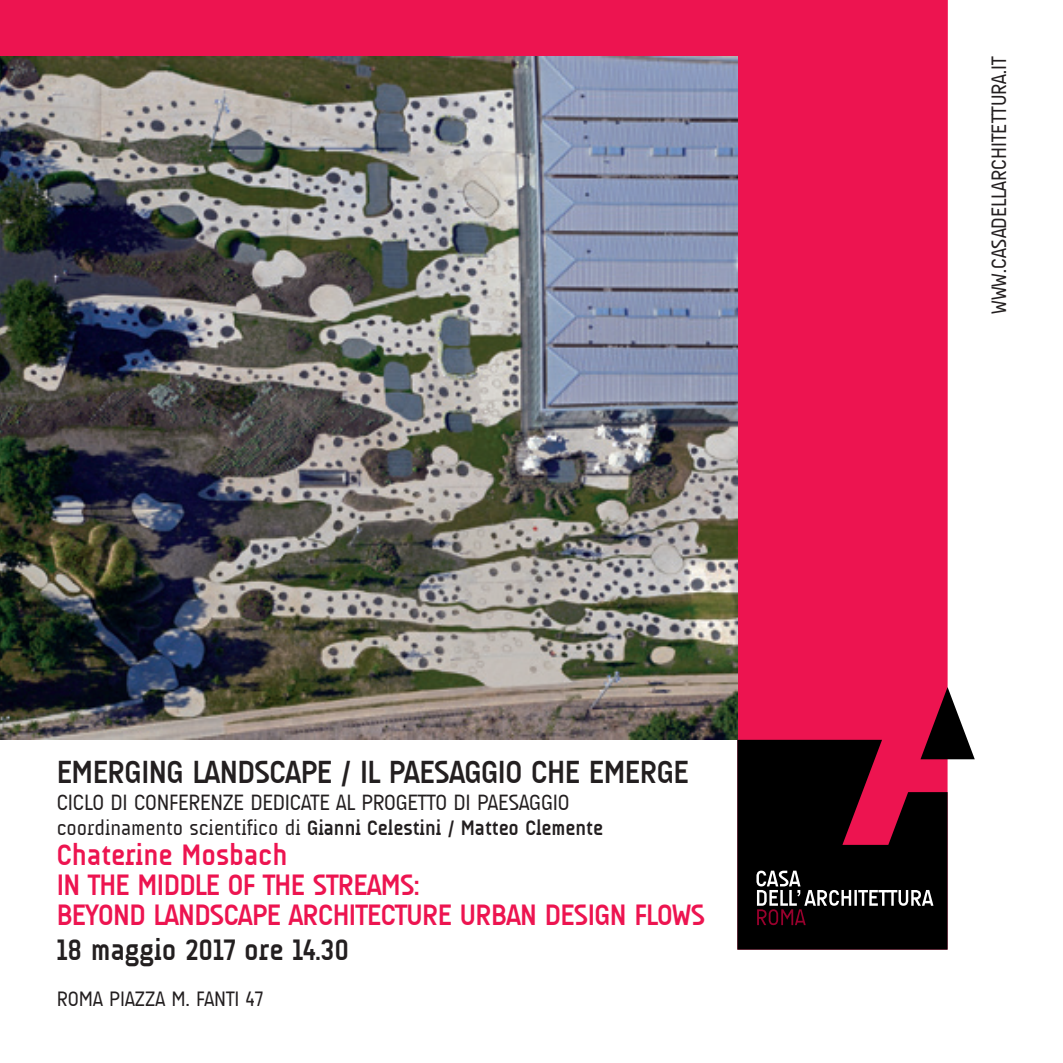
<style>
.page{position:relative;width:1063px;height:1063px;background:#fff}
.page>*{position:absolute;margin:0;border:0;box-sizing:border-box;transform-origin:0 0}
.t1{font:700 32.5px "A Udimat";letter-spacing:-.015em;color:#231f20}
.t2{font:700 30px/30px "A Udimat";letter-spacing:-.02em;color:#ed1450}
.t3{font:700 30px "A Udimat";color:#231f20}
.t4{font:22.5px "A Udimat";letter-spacing:-.01em;color:#231f20}
.t5{font:700 21.25px "A Udimat";color:#231f20}
.t6{font:21.25px "A Udimat";color:#231f20}
.s1{font-weight:400}
</style>
<div class="page">
<div style="left:0;top:0;width:948px;height:687px;background:#ed1450"></div>
<svg style="left:737px;top:687px;width:238px;height:263px;background:#5e2434"></svg>
<img style="left:0;top:57px;width:737px;height:683px">
<p class="t1" style="left:57px;top:754px;width:634px">EMERGING LANDSCAPE / IL PAESAGGIO CHE EMERGE</p>
<p class="t4" style="left:57px;top:790px;width:514px">CICLO DI CONFERENZE DEDICATE AL PROGETTO DI PAESAGGIO</p>
<p class="t5" style="left:57px;top:816px;width:548px"><span class="s1">coordinamento scientifico di</span> Gianni Celestini / Matteo Clemente</p>
<p class="t2" style="left:57px;top:840px;width:650px">Chaterine Mosbach<br>IN THE MIDDLE OF THE STREAMS:<br>BEYOND LANDSCAPE ARCHITECTURE URBAN DESIGN FLOWS</p>
<p class="t3" style="left:57px;top:933px;width:294px">18 maggio 2017 ore 14.30</p>
<p class="t6" style="left:57px;top:987px;width:208px">ROMA PIAZZA M. FANTI 47</p>
<p class="t6" style="left:987px;top:314px;width:259px;rotate:-90deg">WWW.CASADELLARCHITETTURA.IT</p>
</div>
